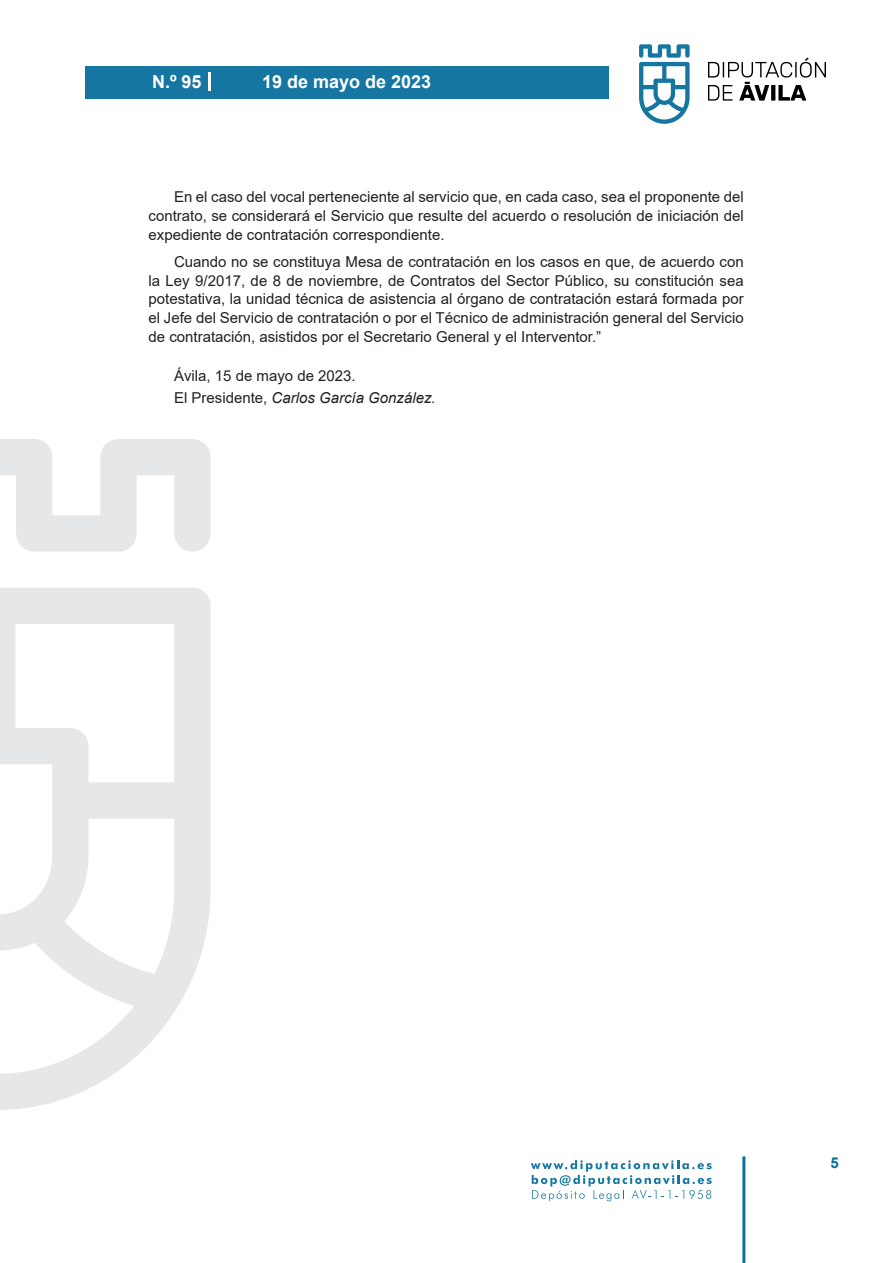
<style>
.page{position:relative;width:893px;height:1263px;background:#fff}
.page>*{position:absolute;margin:0;border:0;box-sizing:border-box;transform-origin:0 0}
.t1{font:700 18px "Arial";color:#fff}
.texto_normal{font:15px/18.8px "Arial";color:#231f20;text-align:justify}
.firma{font:italic 15px "Arial";color:#231f20}
.fecha{font:15px "Arial";color:#231f20}
.t2{font:700 15px "Arial";color:#04739f}
.s1{font-style:normal}
</style>
<div class="page">
<svg style="left:531px;top:1160px;width:181px;height:41px"></svg>
<div style="left:85px;top:66px;width:523px;height:33px;background:#1676a2"></div>
<svg style="left:639px;top:44px;width:51px;height:80px"></svg>
<svg style="left:708px;top:58px;width:118px;height:43px"></svg>
<hr style="left:742px;top:1156px;width:3px;height:107px;background:#04739f">
<svg style="left:208px;top:72px;width:2px;height:18px"></svg>
<svg style="left:0;top:439px;width:211px;height:671px"></svg>
<p class="t1" style="left:152px;top:69px;width:51px">N.º 95</p>
<p class="t1" style="left:262px;top:69px;width:171px">19 de mayo de 2023</p>
<p class="texto_normal" style="left:148px;top:187px;width:597px;text-indent:26px">En el caso del vocal perteneciente al servicio que, en cada caso, sea el proponente del contrato, se considerará el Servicio que resulte del acuerdo o resolución de iniciación del expediente de contratación correspondiente.</p>
<p class="texto_normal" style="left:148px;top:252px;width:597px;text-indent:26px">Cuando no se constituya Mesa de contratación en los casos en que, de acuerdo con la Ley 9/2017, de 8 de noviembre, de Contratos del Sector Público, su constitución sea potestativa, la unidad técnica de asistencia al órgano de contratación estará formada por el Jefe del Servicio de contratación o por el Técnico de administración general del Servicio de contratación, asistidos por el Secretario General y el Interventor.”</p>
<p class="fecha" style="left:174px;top:365px;width:183px">Ávila, 15 de mayo de 2023.</p>
<p class="firma" style="left:174px;top:388px;width:263px"><span class="s1">El Presidente,</span> Carlos García González.</p>
<p class="t2" style="left:831px;top:1152px;width:10px">5</p>
</div>
